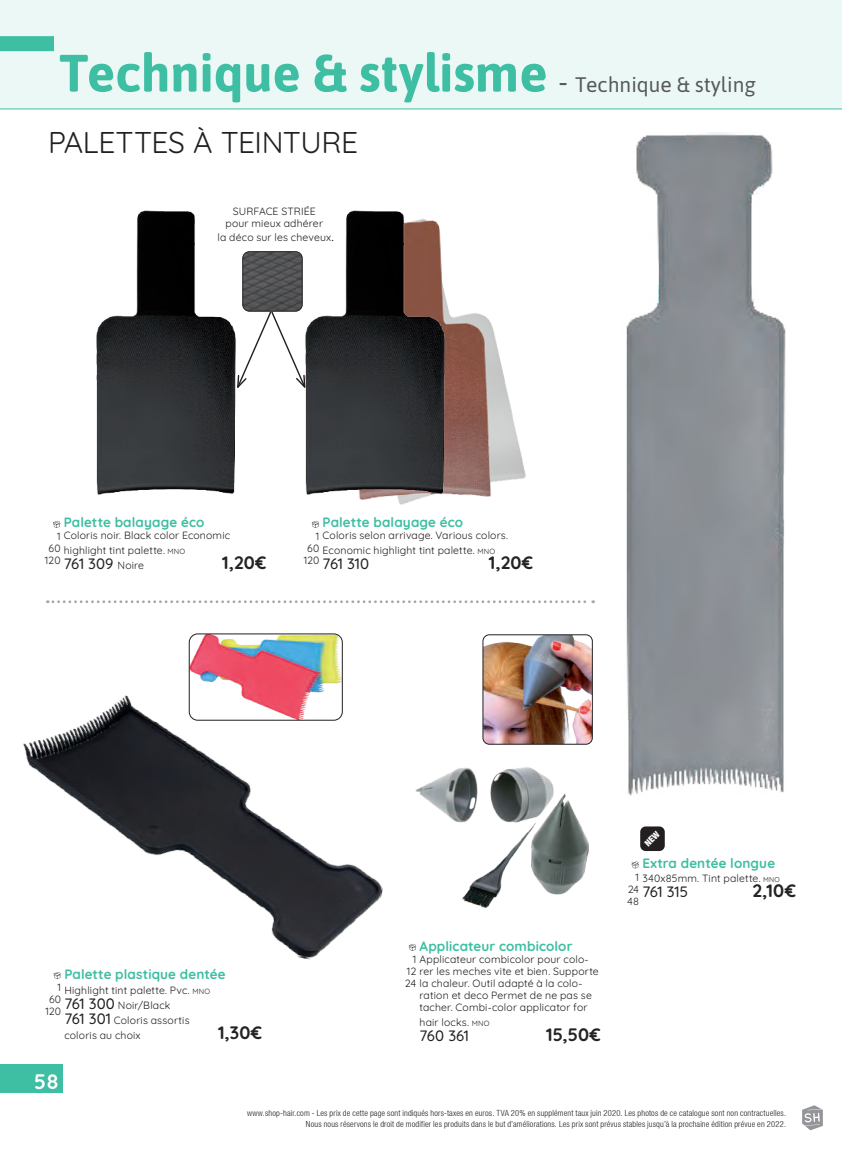
<style>
.page{position:relative;width:842px;height:1153px;background:#fff}
.page>*{position:absolute;margin:0;border:0;box-sizing:border-box;transform-origin:0 0}
.t1{font:700 52.5px "Asap";color:#3ebea2}
.t2{font:300 30px "Quicksand";letter-spacing:-.015em;color:#231f20}
.t3{font:300 21px "Quicksand";color:#fff}
.t4{font:300 18px "Quicksand";color:#232322}
.t5{font:300 15px "Quicksand";letter-spacing:-.015em;color:#231f20}
.t6{font:300 13.5px "Quicksand";letter-spacing:.01em;color:#3ebea2}
.t7{font:300 10.5px/12px "Quicksand";letter-spacing:.015em;color:#231f20}
.t8{font:300 condensed 8.4px/10.5px "Helvetica Neue LT";letter-spacing:.02em;color:#231f20;text-align:right}
.s1{font-weight:400;font-size:30px;color:#57585a}
.s2{font-weight:400;font-size:21px;color:#57585a}
.s3{font-family:"Minion Pro";font-weight:400;font-size:11.25px}
.s4{font-size:7.5px}
.s5{font-size:10.5px}
.s6{font-size:15px}
.s7{font-size:7.05px}
</style>
<div class="page">
<hr style="left:0;top:109px;width:842px;height:1px;background:#3ebea2">
<div style="left:0;top:0;width:842px;height:108px;background:#ecf8f5"></div>
<div style="left:0;top:1063px;width:63px;height:29px;background:#3ebea2"></div>
<div style="left:0;top:36px;width:54px;height:15px;background:#3ebea2"></div>
<svg style="left:802px;top:1105px;width:21px;height:25px"></svg>
<img style="left:415px;top:767px;width:139px;height:56px">
<img style="left:461px;top:793px;width:128px;height:115px">
<img style="left:483px;top:634px;width:109px;height:110px">
<div style="left:483px;top:634px;width:109px;height:110px;border:1px solid #231f20;border-radius:6px"></div>
<svg style="left:410px;top:943px;width:6px;height:7px"></svg>
<img style="left:504px;top:377px;width:22px;height:104px">
<img style="left:626px;top:133px;width:160px;height:663px">
<img style="left:399px;top:313px;width:105px;height:192px">
<img style="left:298px;top:210px;width:154px;height:292px">
<img style="left:243px;top:252px;width:59px;height:58px">
<div style="left:242px;top:251px;width:60px;height:60px;border:1px solid #231f20;border-radius:7px"></div>
<img style="left:96px;top:210px;width:140px;height:285px">
<svg style="left:53px;top:520px;width:8px;height:8px"></svg>
<svg style="left:631px;top:861px;width:8px;height:7px"></svg>
<svg style="left:312px;top:520px;width:7px;height:8px"></svg>
<svg style="left:237px;top:310px;width:70px;height:81px"></svg>
<svg style="left:53px;top:972px;width:8px;height:7px"></svg>
<svg style="left:47px;top:600px;width:547px;height:3px"></svg>
<img style="left:189px;top:634px;width:152px;height:43px">
<div style="left:189px;top:633px;width:154px;height:87px;border:1px solid #231f20;border-radius:9px"></div>
<img style="left:23px;top:677px;width:387px;height:283px">
<div style="left:640px;top:826px;width:25px;height:25px;background:#231f20;border-radius:5px"></div>
<h1 class="t1" style="left:59px;top:36px;width:698px">Technique &amp; stylisme <span class="s1">-</span> <span class="s2">Technique &amp; styling</span></h1>
<h2 class="t2" style="left:48px;top:119px;width:312px">PALETTES À TEINTURE</h2>
<p class="t7" style="left:225px;top:204px;width:99px;text-align:center">SURFACE STRIÉE pour mieux adhérer</p>
<p class="t7" style="left:217px;top:230px;width:118px">la déco sur les cheveux<span class="s3">.</span></p>
<p class="t6" style="left:64px;top:512px;width:142px">Palette balayage éco</p>
<p class="t7" style="left:64px;top:527px;width:168px;line-height:15px;text-indent:-7px">1 Coloris noir. Black color Economic highlight tint palette. <span class="s4">MNO</span></p>
<h3 class="t5" style="left:64px;top:552px;width:82px">761 309 <span class="s5">Noire</span></h3>
<h3 class="t4" style="left:222px;top:549px;width:46px">1,20€</h3>
<p class="t7" style="left:45px;top:541px;width:17px;text-align:center">60<br>120</p>
<p class="t6" style="left:323px;top:512px;width:142px">Palette balayage éco</p>
<p class="t7" style="left:316px;top:527px;width:194px;line-height:15px;text-align:center">1 Coloris selon arrivage. Various colors.<br>Economic highlight tint palette. <span class="s4">MNO</span></p>
<h3 class="t5" style="left:323px;top:552px;width:48px">761 310</h3>
<h3 class="t4" style="left:489px;top:549px;width:46px">1,20€</h3>
<p class="t7" style="left:304px;top:541px;width:17px;text-align:center">60<br>120</p>
<p class="t6" style="left:64px;top:963px;width:163px">Palette plastique dentée</p>
<p class="t7" style="left:64px;top:981px;width:147px;line-height:15px">Highlight tint palette. Pvc. <span class="s4">MNO<br></span><span class="s6">761 300</span> Noir/Black<br><span class="s6">761 301</span> Coloris assortis coloris au choix</p>
<p class="t7" style="left:45px;top:980px;width:17px;text-align:right">1<br>60<br>120</p>
<h3 class="t4" style="left:218px;top:1018px;width:46px">1,30€</h3>
<h3 class="t3" style="left:34px;top:1061px;width:26px">58</h3>
<h3 class="t3" style="left:34px;top:1065px;width:26px">58</h3>
<p class="t6" style="left:420px;top:935px;width:154px">Applicateur combicolor</p>
<p class="t7" style="left:405px;top:951px;width:195px;text-indent:8px">1 Applicateur combicolor pour colo-<br>12 rer les meches vite et bien. Supporte<br>24 la chaleur. Outil adapté à la colo-</p>
<p class="t7" style="left:420px;top:987px;width:174px">ration et deco Permet de ne pas se tacher. Combi-color applicator for</p>
<p class="t7" style="left:420px;top:1014px;width:72px">hair locks. <span class="s4">MNO</span></p>
<h3 class="t5" style="left:420px;top:1023px;width:51px">760 361</h3>
<h3 class="t4" style="left:546px;top:1020px;width:56px">15,50€</h3>
<p class="t6" style="left:642px;top:852px;width:134px">Extra dentée longue</p>
<p class="t7" style="left:642px;top:871px;width:139px">340x85mm. Tint palette. <span class="s7">MNO</span></p>
<h3 class="t5" style="left:642px;top:880px;width:47px">761 315</h3>
<h3 class="t4" style="left:752px;top:876px;width:45px">2,10€</h3>
<p class="t7" style="left:627px;top:869px;width:13px;text-align:justify;text-indent:8px">1<br>24<br>48</p>
<p class="t8" style="left:247px;top:1107px;width:540px">www.shop-hair.com - Les prix de cette page sont indiqués hors-taxes en euros. TVA 20% en supplément taux juin 2020. Les photos de ce catalogue sont non contractuelles.<br>Nous nous réservons le droit de modifier les produits dans le but d’améliorations. Les prix sont prévus stables jusqu’à la prochaine édition prévue en 2022.</p>
</div>
